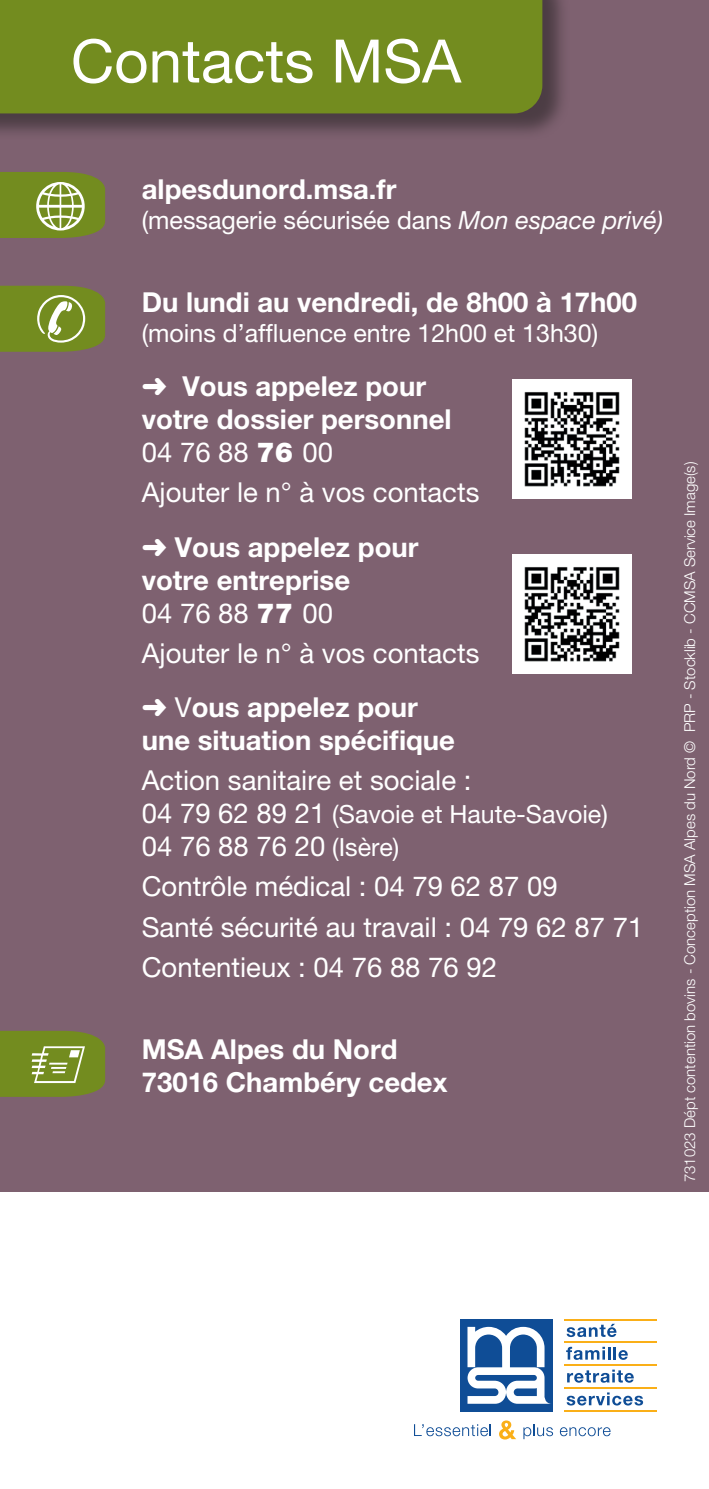
<style>
.page{position:relative;width:709px;height:1489px;background:#fff}
.page>*{position:absolute;margin:0;border:0;box-sizing:border-box;transform-origin:0 0}
.t1{font:60px "Helvetica Neue LT 55 Rm";color:#fff}
.t2{font:27.5px/40px "Helvetica Neue LT 55 Rm";color:#fff}
.t3{font:27.5px/33px "Helvetica Neue LT 75 Bd";color:#fff}
.t4{font:25px "Helvetica Neue LT 55 Rm";color:#fff}
.t5{font:15px "Helvetica Neue LT 45 Lt";color:#fff}
.s1{font-family:"Helvetica Neue LT 56 It"}
.s2{font-family:"Helvetica Neue LT 95 Blk"}
.s3{font-family:"Helvetica Neue LT 55 Rm"}
.s4{font-size:27.5px}
.s5{font-size:25px}
</style>
<div class="page">
<div style="left:0;top:0;width:709px;height:1191px;background:#7e6170"></div>
<svg style="left:0;top:172px;width:105px;height:66px;background:#84983e"></svg>
<div style="left:0;top:0;width:570px;height:141px;background:#231f20;opacity:.55"></div>
<div style="left:0;top:0;width:542px;height:113px;background:#738c1f"></div>
<img style="left:512px;top:379px;width:119px;height:119px">
<img style="left:512px;top:555px;width:119px;height:119px">
<svg style="left:0;top:1030px;width:105px;height:66px;background:#7e9234"></svg>
<svg style="left:566px;top:1323px;width:50px;height:13px"></svg>
<svg style="left:566px;top:1346px;width:62px;height:13px"></svg>
<svg style="left:567px;top:1369px;width:67px;height:13px"></svg>
<svg style="left:566px;top:1392px;width:77px;height:13px"></svg>
<hr style="left:564px;top:1318px;width:93px;height:1px;background:#faaf18">
<hr style="left:564px;top:1341px;width:93px;height:1px;background:#faaf18">
<hr style="left:564px;top:1364px;width:93px;height:1px;background:#faaf18">
<hr style="left:564px;top:1387px;width:93px;height:1px;background:#faaf18">
<hr style="left:564px;top:1410px;width:93px;height:1px;background:#faaf18">
<div style="left:460px;top:1318px;width:92px;height:93px;background:#0f4d96"></div>
<svg style="left:467px;top:1326px;width:81px;height:77px"></svg>
<svg style="left:414px;top:1424px;width:77px;height:11px"></svg>
<svg style="left:499px;top:1420px;width:17px;height:19px"></svg>
<svg style="left:523px;top:1424px;width:30px;height:14px"></svg>
<svg style="left:560px;top:1427px;width:50px;height:8px"></svg>
<div style="left:0;top:286px;width:105px;height:66px;background:#738c1f"></div>
<h1 class="t1" style="left:71px;top:24px;width:392px">Contacts MSA</h1>
<p class="t3" style="left:142px;top:172px;width:256px">alpesdunord.msa.fr</p>
<p class="t4" style="left:142px;top:205px;width:523px">(messagerie sécurisée dans <span class="s1">Mon espace privé)</span></p>
<p class="t3" style="left:142px;top:285px;width:497px">Du lundi au vendredi, de 8h00 à 17h00</p>
<p class="t4" style="left:142px;top:317px;width:458px">(moins d’affluence entre 12h00 et 13h30)</p>
<p class="t3" style="left:142px;top:369px;width:311px">➜ Vous appelez pour votre dossier personnel</p>
<p class="t2" style="left:142px;top:432px;width:339px">04 76 88 <span class="s2">76</span> 00<br>Ajouter le n° à vos contacts</p>
<p class="t3" style="left:142px;top:529px;width:278px">➜ Vous appelez pour votre entreprise</p>
<p class="t2" style="left:142px;top:592px;width:339px">04 76 88 <span class="s2">77</span> 00<br>Ajouter le n° à vos contacts</p>
<p class="t3" style="left:142px;top:690px;width:315px">➜ <span class="s3">V</span>ous appelez pour une situation spécifique</p>
<p class="t2" style="left:142px;top:759px;width:331px">Action sanitaire et sociale :</p>
<p class="t4" style="left:142px;top:798px;width:467px"><span class="s4">04 79 62 89 21</span> (Savoie et Haute-Savoie)</p>
<p class="t2" style="left:142px;top:825px;width:503px">04 76 88 76 20 <span class="s5">(Isère)<br></span>Contrôle médical : 04 79 62 87 09<br>Santé sécurité au travail : 04 79 62 87 71<br>Contentieux : 04 76 88 76 92</p>
<p class="t3" style="left:142px;top:1032px;width:307px">MSA Alpes du Nord<br>73016 Chambéry cedex</p>
<p class="t5" style="left:680px;top:1182px;width:722px;rotate:-90deg">731023 Dépt contention bovins - Conception MSA Alpes du Nord © PRP - Stocklib - CCMSA Service Image(s)</p>
</div>
